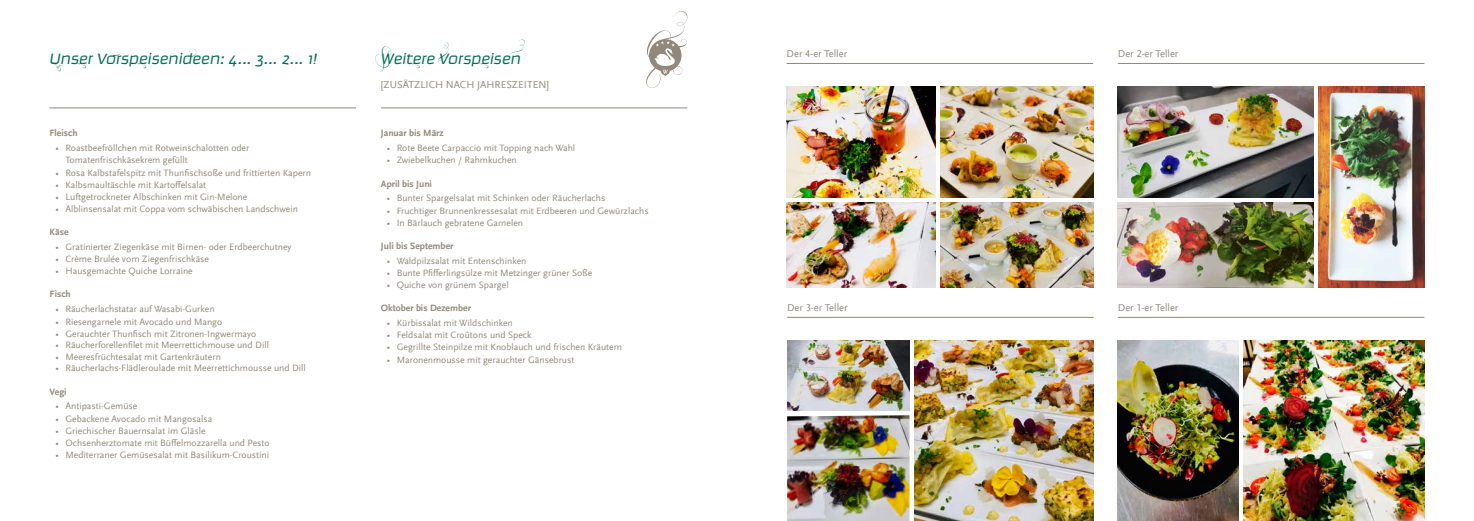
<style>
.page{position:relative;width:1474px;height:521px;background:#fff}
.page>*{position:absolute;margin:0;border:0;box-sizing:border-box;transform-origin:0 0}
.t1{font:italic 300 17.5px "Ginger Pro";color:#006d55}
.t2{font:10.5px "Scala Sans Offc";color:#92887a}
.t3{font:9.62px/12.2px "Scala Sans Offc";color:#92887a}
.t4{font:700 9.62px "Scala Sans Offc";color:#92887a}
</style>
<div class="page">
<hr style="left:381px;top:108px;width:306px;height:1px;background:#92887a">
<hr style="left:50px;top:108px;width:306px;height:1px;background:#92887a">
<hr style="left:786px;top:63px;width:307px;height:1px;background:#92887a">
<hr style="left:787px;top:317px;width:306px;height:1px;background:#92887a">
<img style="left:940px;top:202px;width:153px;height:86px">
<img style="left:787px;top:415px;width:122px;height:106px">
<img style="left:786px;top:87px;width:149px;height:110px">
<img style="left:914px;top:341px;width:179px;height:180px">
<img style="left:787px;top:341px;width:122px;height:69px">
<img style="left:786px;top:202px;width:149px;height:86px">
<img style="left:940px;top:87px;width:153px;height:110px">
<img style="left:1117px;top:87px;width:196px;height:110px">
<img style="left:1318px;top:87px;width:106px;height:201px">
<img style="left:1117px;top:202px;width:196px;height:86px">
<hr style="left:1117px;top:63px;width:307px;height:1px;background:#92887a">
<hr style="left:1117px;top:317px;width:307px;height:1px;background:#92887a">
<img style="left:1243px;top:341px;width:181px;height:180px">
<img style="left:1117px;top:341px;width:121px;height:180px">
<svg style="left:646px;top:11px;width:41px;height:77px"></svg>
<h1 class="t1" style="left:50px;top:48px;width:270px">Unser Vorspeisenideen: 4... 3... 2... 1!</h1>
<p class="t4" style="left:50px;top:128px;width:30px">Fleisch</p>
<p class="t3" style="left:65px;top:142px;width:185px;text-indent:-10px">• Roastbeefröllchen mit Rotweinschalotten oder<br>Tomatenfrischkäsekrem gefüllt</p>
<p class="t3" style="left:55px;top:167px;width:257px">• Rosa Kalbstafelspitz mit Thunfischsoße und frittierten Kapern</p>
<p class="t3" style="left:55px;top:179px;width:152px">• Kalbsmaultäschle mit Kartoffelsalat</p>
<p class="t3" style="left:55px;top:191px;width:193px">• Luftgetrockneter Albschinken mit Gin-Melone</p>
<p class="t3" style="left:55px;top:203px;width:244px">• Alblinsensalat mit Coppa vom schwäbischen Landschwein</p>
<p class="t4" style="left:50px;top:226px;width:20px">Käse</p>
<p class="t3" style="left:55px;top:241px;width:237px">• Gratinierter Ziegenkäse mit Birnen- oder Erdbeerchutney</p>
<p class="t3" style="left:55px;top:253px;width:155px">• Crème Brulée vom Ziegenfrischkäse</p>
<p class="t3" style="left:55px;top:265px;width:139px">• Hausgemachte Quiche Lorraine</p>
<p class="t4" style="left:50px;top:289px;width:23px">Fisch</p>
<p class="t3" style="left:55px;top:303px;width:161px">• Räucherlachstatar auf Wasabi-Gurken</p>
<p class="t3" style="left:55px;top:315px;width:168px">• Riesengarnele mit Avocado und Mango</p>
<p class="t3" style="left:55px;top:328px;width:202px">• Gerauchter Thunfisch mit Zitronen-Ingwermayo</p>
<p class="t3" style="left:55px;top:339px;width:215px">• Räucherforellenfilet mit Meerrettichmouse und Dill</p>
<p class="t3" style="left:55px;top:351px;width:167px">• Meeresfrüchtesalat mit Gartenkräutern</p>
<p class="t3" style="left:55px;top:362px;width:252px">• Räucherlachs-Flädleroulade mit Meerrettichmousse und Dill</p>
<p class="t4" style="left:50px;top:386px;width:18px">Vegi</p>
<p class="t3" style="left:55px;top:400px;width:83px">• Antipasti-Gemüse</p>
<p class="t3" style="left:55px;top:413px;width:158px">• Gebackene Avocado mit Mangosalsa</p>
<p class="t3" style="left:55px;top:425px;width:151px">• Griechischer Bauernsalat im Gläsle</p>
<p class="t3" style="left:55px;top:437px;width:216px">• Ochsenherztomate mit Büffelmozzarella und Pesto</p>
<p class="t3" style="left:55px;top:449px;width:215px">• Mediterraner Gemüsesalat mit Basilikum-Croustini</p>
<h1 class="t1" style="left:381px;top:48px;width:141px">Weitere Vorspeisen</h1>
<p class="t2" style="left:381px;top:79px;width:169px">[ZUSÄTZLICH NACH JAHRESZEITEN]</p>
<p class="t4" style="left:381px;top:128px;width:64px">Januar bis März</p>
<p class="t3" style="left:387px;top:142px;width:190px">• Rote Beete Carpaccio mit Topping nach Wahl</p>
<p class="t3" style="left:387px;top:154px;width:132px">• Zwiebelkuchen / Rahmkuchen</p>
<p class="t4" style="left:381px;top:178px;width:53px">April bis Juni</p>
<p class="t3" style="left:387px;top:192px;width:220px">• Bunter Spargelsalat mit Schinken oder Räucherlachs</p>
<p class="t3" style="left:387px;top:205px;width:263px">• Fruchtiger Brunnenkressesalat mit Erdbeeren und Gewürzlachs</p>
<p class="t3" style="left:387px;top:217px;width:138px">• In Bärlauch gebratene Garnelen</p>
<p class="t4" style="left:381px;top:241px;width:74px">Juli bis September</p>
<p class="t3" style="left:387px;top:255px;width:141px">• Waldpilzsalat mit Entenschinken</p>
<p class="t3" style="left:387px;top:267px;width:207px">• Bunte Pfifferlingsülze mit Metzinger grüner Soße</p>
<p class="t3" style="left:387px;top:279px;width:123px">• Quiche von grünem Spargel</p>
<p class="t4" style="left:381px;top:302px;width:91px">Oktober bis Dezember</p>
<p class="t3" style="left:387px;top:317px;width:127px">• Kürbissalat mit Wildschinken</p>
<p class="t3" style="left:387px;top:329px;width:146px">• Feldsalat mit Croûtons und Speck</p>
<p class="t3" style="left:387px;top:341px;width:237px">• Gegrillte Steinpilze mit Knoblauch und frischen Kräutern</p>
<p class="t3" style="left:387px;top:353px;width:189px">• Maronenmousse mit gerauchter Gänsebrust</p>
<p class="t2" style="left:786px;top:48px;width:62px">Der 4-er Teller</p>
<p class="t2" style="left:787px;top:302px;width:62px">Der 3-er Teller</p>
<p class="t2" style="left:1117px;top:48px;width:62px">Der 2-er Teller</p>
<p class="t2" style="left:1117px;top:302px;width:62px">Der 1-er Teller</p>
</div>
